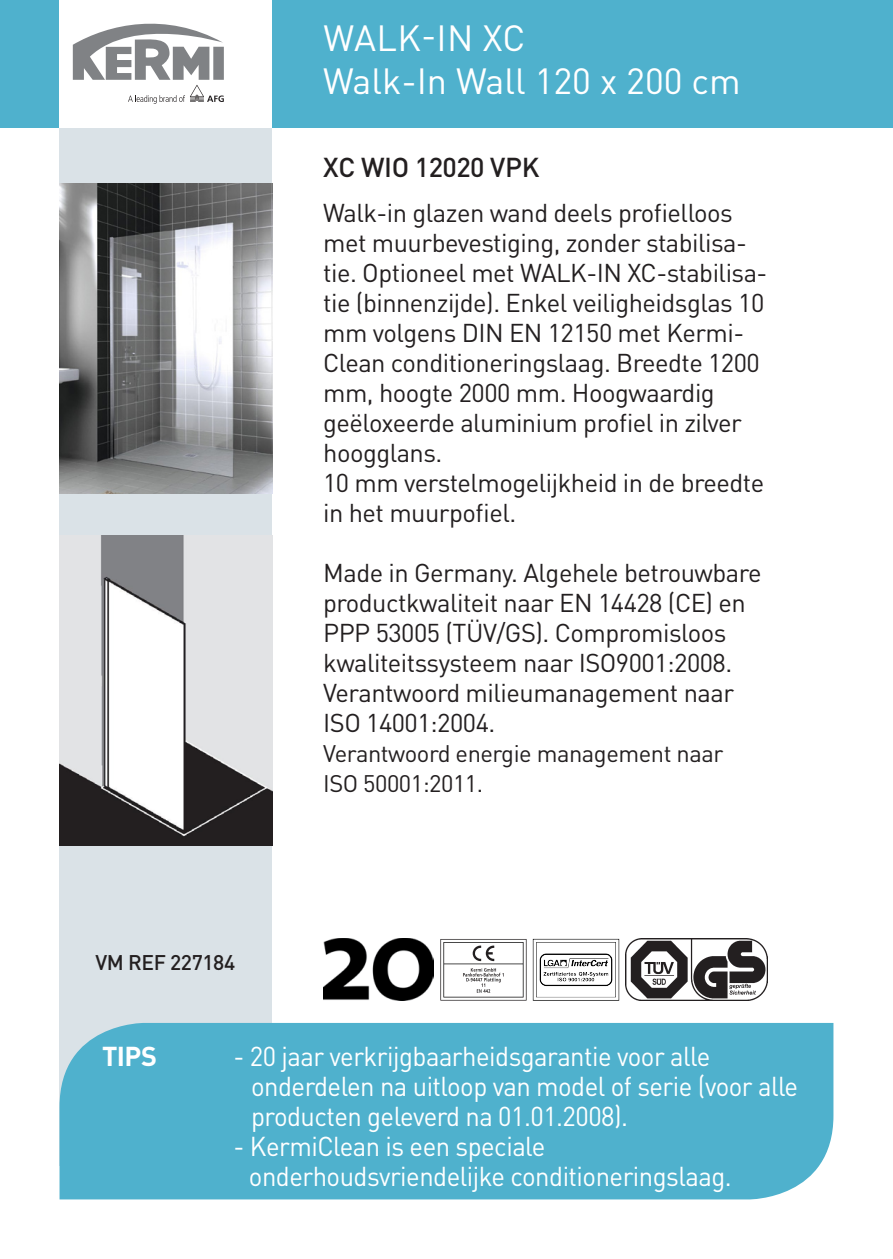
<style>
.page{position:relative;width:893px;height:1259px;background:#fff}
.page>*{position:absolute;margin:0;border:0;box-sizing:border-box;transform-origin:0 0}
.SYSTEEM{font:36px "DINOT";color:#fff}
.TIP{font:27px/30px "DINOT";letter-spacing:-.02em;color:#fff;scale:.95 1}
.TUSSENTITEL{font:500 27px "DINOT";letter-spacing:-.02em;color:#231f20}
.TIP-2{font:700 27px "DINOT";color:#fff}
.BODY{font:25.5px/30px "DINOT";letter-spacing:-.02em;color:#231f20}
.BODY-2{font:23.7px "DINOT";letter-spacing:-.02em;color:#231f20}
.REF{font:500 21px "DINOT";letter-spacing:-.02em;color:#231f20}
</style>
<div class="page">
<div style="left:0;top:0;width:893px;height:128px;background:#4fb1cd"></div>
<div style="left:60px;top:0;width:212px;height:128px;background:#fff"></div>
<div style="left:60px;top:128px;width:212px;height:1037px;background:#dae2e7"></div>
<div style="left:60px;top:1023px;width:773px;height:176px;background:#4fb1cd"></div>
<svg style="left:73px;top:24px;width:151px;height:80px"></svg>
<div style="left:213px;top:47px;width:11px;height:33px;background:#808285"></div>
<svg style="left:440px;top:939px;width:87px;height:61px"></svg>
<svg style="left:533px;top:939px;width:86px;height:61px"></svg>
<img style="left:324px;top:939px;width:110px;height:61px">
<img style="left:625px;top:939px;width:143px;height:61px">
<img style="left:60px;top:184px;width:212px;height:309px">
<img style="left:60px;top:536px;width:212px;height:309px">
<p class="SYSTEEM" style="left:323px;top:14px;width:204px">WALK-IN XC</p>
<p class="SYSTEEM" style="left:323px;top:57px;width:419px">Walk-In Wall 120 x 200 cm</p>
<p class="REF" style="left:95px;top:948px;width:141px">VM REF 227184</p>
<p class="TUSSENTITEL" style="left:323px;top:149px;width:218px">XC WIO 12020 VPK</p>
<p class="BODY" style="left:323px;top:196px;width:446px">Walk-in glazen wand deels profielloos met muurbevestiging, zonder stabilisa&shy;tie. Optioneel met WALK-IN XC-stabilisa&shy;tie (binnenzijde). Enkel veiligheidsglas 10 mm volgens DIN EN 12150 met Kermi-Clean conditioneringslaag. Breedte 1200 mm, hoogte 2000 mm. Hoogwaardig geëloxeerde aluminium profiel in zilver hoogglans.</p>
<p class="BODY" style="left:323px;top:466px;width:442px">10 mm verstelmogelijkheid in de breedte in het muurpofiel.</p>
<p class="BODY" style="left:323px;top:556px;width:440px">Made in Germany. Algehele betrouwbare productkwaliteit naar EN 14428 (CE) en PPP 53005 (TÜV/GS). Compromisloos kwaliteitssysteem naar ISO9001:2008.<br>Verantwoord milieumanagement naar ISO 14001:2004.</p>
<p class="BODY-2" style="left:323px;top:737px;width:402px">Verantwoord energie management naar</p>
<p class="BODY-2" style="left:323px;top:767px;width:162px">ISO 50001:2011.</p>
<p class="TIP-2" style="left:102px;top:1037px;width:56px">TIPS</p>
<p class="TIP" style="left:251px;top:1039px;width:577px;text-indent:-18px">- 20 jaar verkrijgbaarheidsgarantie voor alle onderdelen na uitloop van model of serie (voor alle producten geleverd na 01.01.2008).</p>
<p class="TIP" style="left:249px;top:1129px;width:510px;text-indent:-15px">- KermiClean is een speciale onderhoudsvriendelijke conditioneringslaag.</p>
</div>
